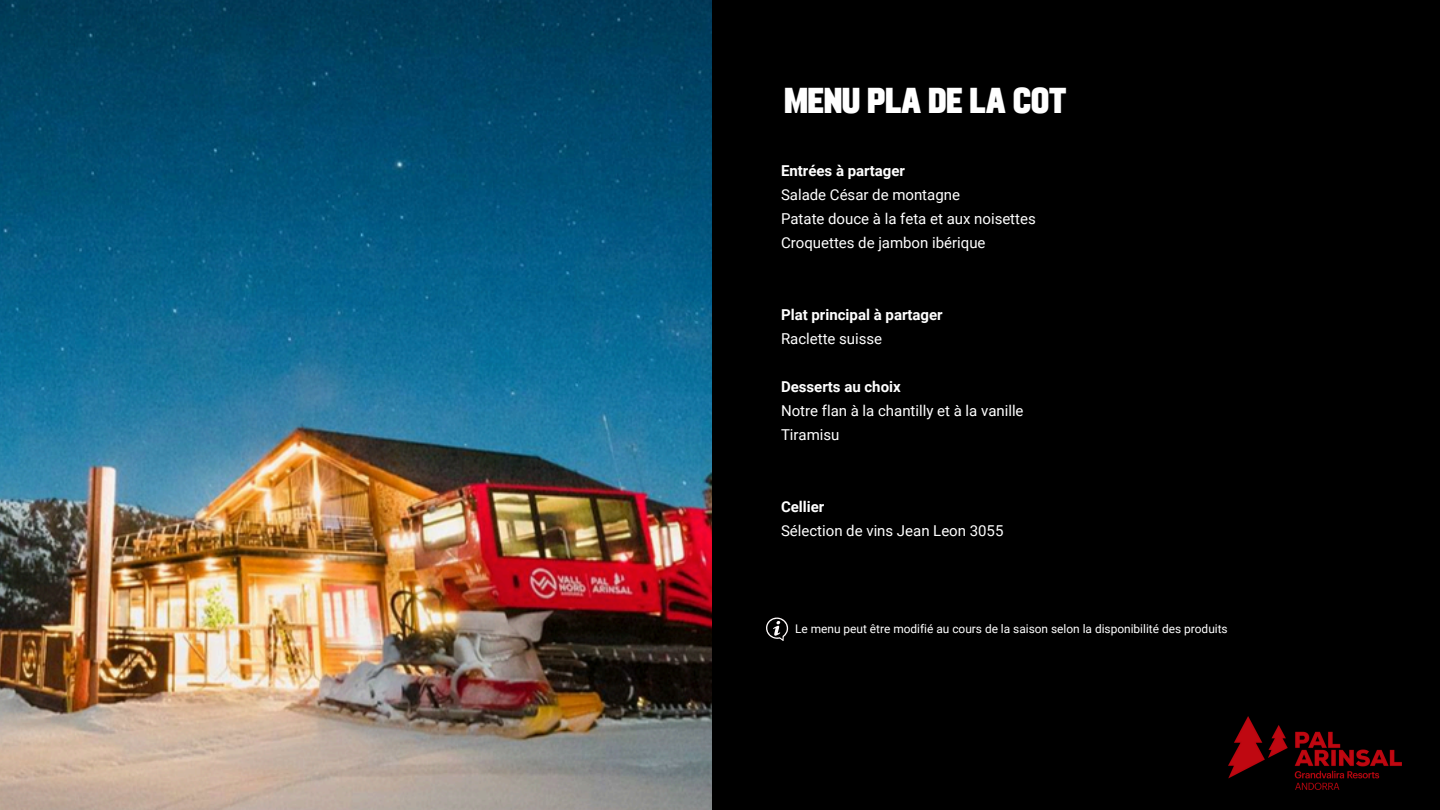
<style>
.page{position:relative;width:1440px;height:810px;background:#000}
.page>*{position:absolute;margin:0;border:0;box-sizing:border-box;transform-origin:0 0}
.t1{font:36px "Adirek Sans 900";color:#fff}
.t2{font:15px/24px "Roboto";color:#fff}
.t3{font:700 15px/24px "Roboto";color:#fff}
.t4{font:11.9px "Roboto";color:#fff}
.s1{font-weight:700}
.s2{font-weight:400}
</style>
<div class="page">
<svg style="left:766px;top:617px;width:23px;height:24px"></svg>
<img style="left:1229px;top:717px;width:173px;height:72px">
<img style="left:0;top:0;width:712px;height:810px">
<h1 class="t1" style="left:785px;top:79px;width:283px">MENU PLA DE LA COT</h1>
<h2 class="t2" style="left:781px;top:159px;width:256px"><span class="s1">Entrées à partager<br></span>Salade César de montagne<br>Patate douce à la feta et aux noisettes<br>Croquettes de jambon ibérique</h2>
<h2 class="t3" style="left:781px;top:303px;width:163px">Plat principal à partager<br><span class="s2">Raclette suisse</span></h2>
<h2 class="t2" style="left:781px;top:375px;width:244px"><span class="s1">Desserts au choix<br></span>Notre flan à la chantilly et à la vanille<br>Tiramisu</h2>
<h2 class="t2" style="left:781px;top:495px;width:224px"><span class="s1">Cellier<br></span>Sélection de vins Jean Leon 3055</h2>
<p class="t4" style="left:795px;top:622px;width:434px">Le menu peut être modifié au cours de la saison selon la disponibilité des produits</p>
</div>
